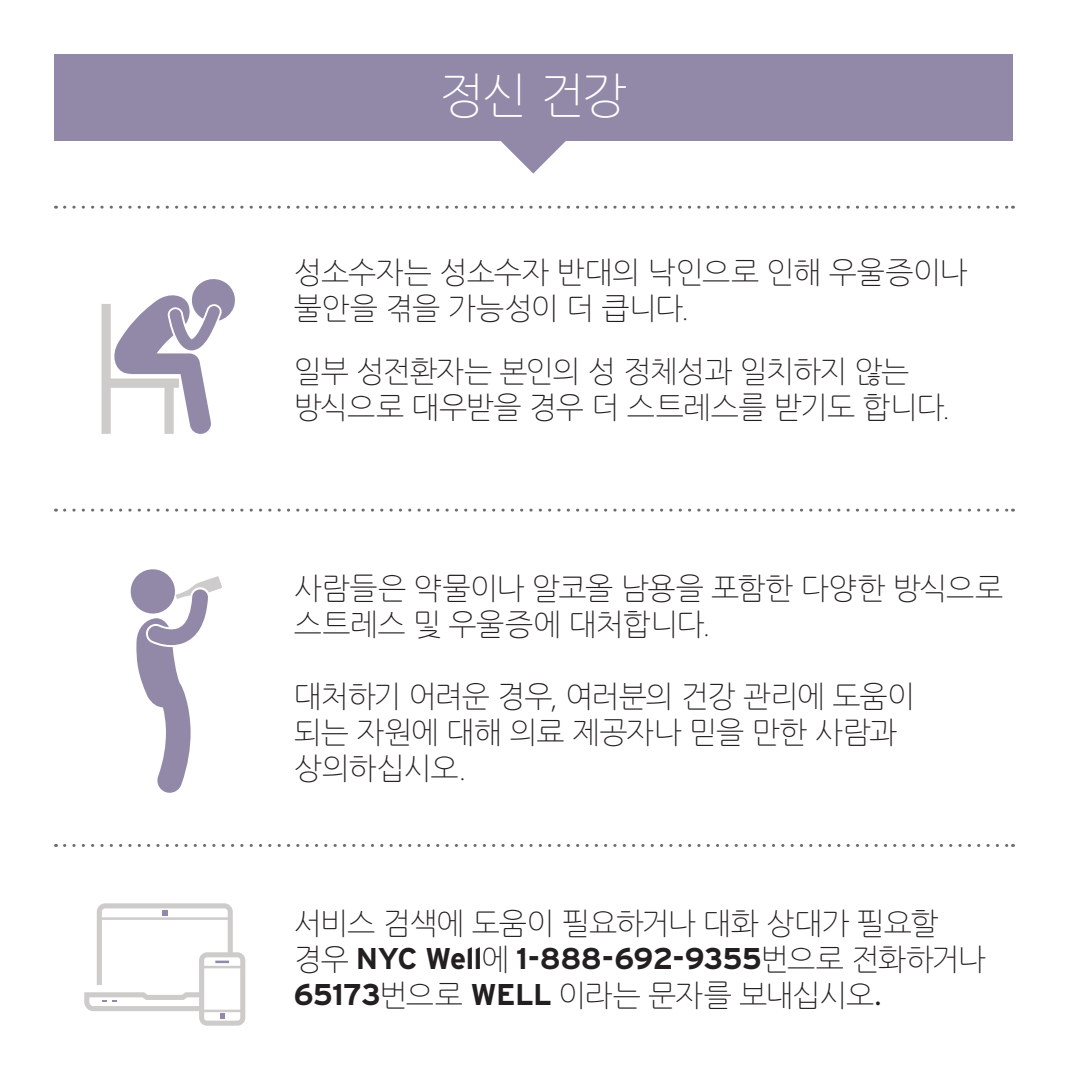
<style>
.page{position:relative;width:1080px;height:1080px;background:#fff}
.page>*{position:absolute;margin:0;border:0;box-sizing:border-box;transform-origin:0 0}
.hed{font:48px "Nanum Gothic OTF Light";color:#fff}
.body_bullet_Purple{font:30px/36px "Nanum Gothic OTF Light";letter-spacing:-.035em;color:#231f20}
.body_bullet_Purple-2{font:30px/36px "Nanum Gothic OTF Light";letter-spacing:-.015em;color:#231f20}
.s1{font-family:"Interstate";font-weight:700}
.s2{font-family:"Interstate";font-weight:300}
</style>
<div class="page">
<svg style="left:435px;top:140px;width:196px;height:34px"></svg>
<div style="left:54px;top:54px;width:958px;height:86px;background:#9288a8"></div>
<svg style="left:84px;top:903px;width:161px;height:123px"></svg>
<svg style="left:65px;top:206px;width:948px;height:3px"></svg>
<svg style="left:65px;top:509px;width:948px;height:3px"></svg>
<svg style="left:65px;top:844px;width:948px;height:3px"></svg>
<svg style="left:130px;top:569px;width:92px;height:224px"></svg>
<svg style="left:102px;top:279px;width:133px;height:155px"></svg>
<p class="hed" style="left:440px;top:73px;width:189px">정신 건강</p>
<p class="body_bullet_Purple" style="left:294px;top:255px;width:676px">성소수자는 성소수자 반대의 낙인으로 인해 우울증이나 불안을 겪을 가능성이 더 큽니다.</p>
<p class="body_bullet_Purple" style="left:294px;top:354px;width:658px">일부 성전환자는 본인의 성 정체성과 일치하지 않는 방식으로 대우받을 경우 더 스트레스를 받기도 합니다.</p>
<p class="body_bullet_Purple-2" style="left:294px;top:571px;width:711px">사람들은 약물이나 알코올 남용을 포함한 다양한 방식으로 스트레스 및 우울증에 대처합니다.</p>
<p class="body_bullet_Purple" style="left:294px;top:679px;width:623px">대처하기 어려운 경우, 여러분의 건강 관리에 도움이 되는 자원에 대해 의료 제공자나 믿을 만한 사람과 상의하십시오.</p>
<p class="body_bullet_Purple" style="left:294px;top:906px;width:694px">서비스 검색에 도움이 필요하거나 대화 상대가 필요할 경우 <span class="s1">NYC Well</span>에 <span class="s1">1-888-692-9355</span>번으로 전화하거나<br><span class="s1">65173</span>번으로 <span class="s1">WELL</span> 이라는 문자를 보내십시오<span class="s2">.</span></p>
</div>
